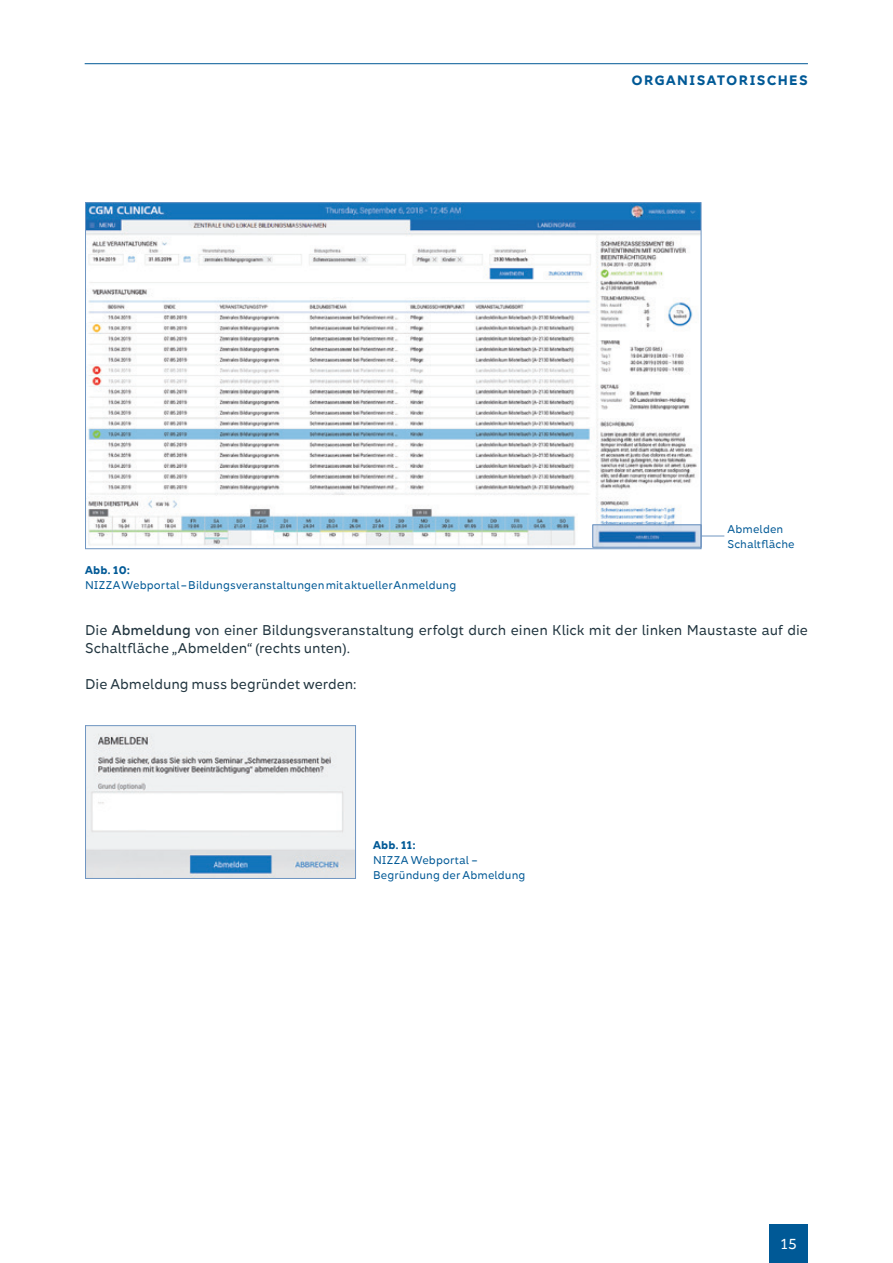
<style>
.page{position:relative;width:893px;height:1263px;background:#fff}
.page>*{position:absolute;margin:0;border:0;box-sizing:border-box;transform-origin:0 0}
.t1{font:13.5px "Kometa";color:#fff}
.t2{font:13.2px/18px "Kometa";color:#21353f}
.t3{font:800 12.75px "Kometa";letter-spacing:.1em;color:#005996}
.t4{font:10.5px/15px "Kometa";letter-spacing:.01em;color:#005996}
.t5{font:800 10.5px "Kometa";letter-spacing:.015em;color:#005996}
.s1{font-weight:500}
</style>
<div class="page">
<hr style="left:85px;top:63px;width:723px;height:1px;background:#005996">
<div style="left:770px;top:1225px;width:38px;height:38px;background:#005996"></div>
<img style="left:87px;top:204px;width:612px;height:342px">
<img style="left:87px;top:727px;width:267px;height:150px">
<div style="left:85px;top:725px;width:271px;height:154px;border:1px solid #7096c2"></div>
<svg style="left:594px;top:526px;width:105px;height:20px"></svg>
<svg style="left:701px;top:536px;width:23px;height:1px"></svg>
<div style="left:592px;top:524px;width:109px;height:24px;border:1px solid #7096c2"></div>
<p class="t3" style="left:631px;top:72px;width:68px">ORGANISA</p>
<p class="t3" style="left:717px;top:72px;width:33px">TORISCHES</p>
<p class="t5" style="left:85px;top:563px;width:46px">ABB. 10:</p>
<p class="t4" style="left:85px;top:577px;width:373px">NIZZA Webportal – Bildungsveranstaltungen mit aktueller Anmeldung</p>
<p class="t4" style="left:727px;top:521px;width:69px">Abmelden<br>Schaltfläche</p>
<p class="t2" style="left:85px;top:621px;width:724px">Die <span class="s1">Abmeldung</span> von einer Bildungsveranstaltung erfolgt durch einen Klick mit der linken Maustaste auf die<br>Schaltfläche „Abmelden“ (rechts unten).</p>
<p class="t2" style="left:85px;top:675px;width:273px">Die Abmeldung muss begründet werden:</p>
<p class="t5" style="left:373px;top:838px;width:44px">ABB. 11:</p>
<p class="t4" style="left:373px;top:852px;width:154px">NIZZA Webportal –<br>Begründung der Abmeldung</p>
<p class="t1" style="left:781px;top:1235px;width:18px">15</p>
</div>
